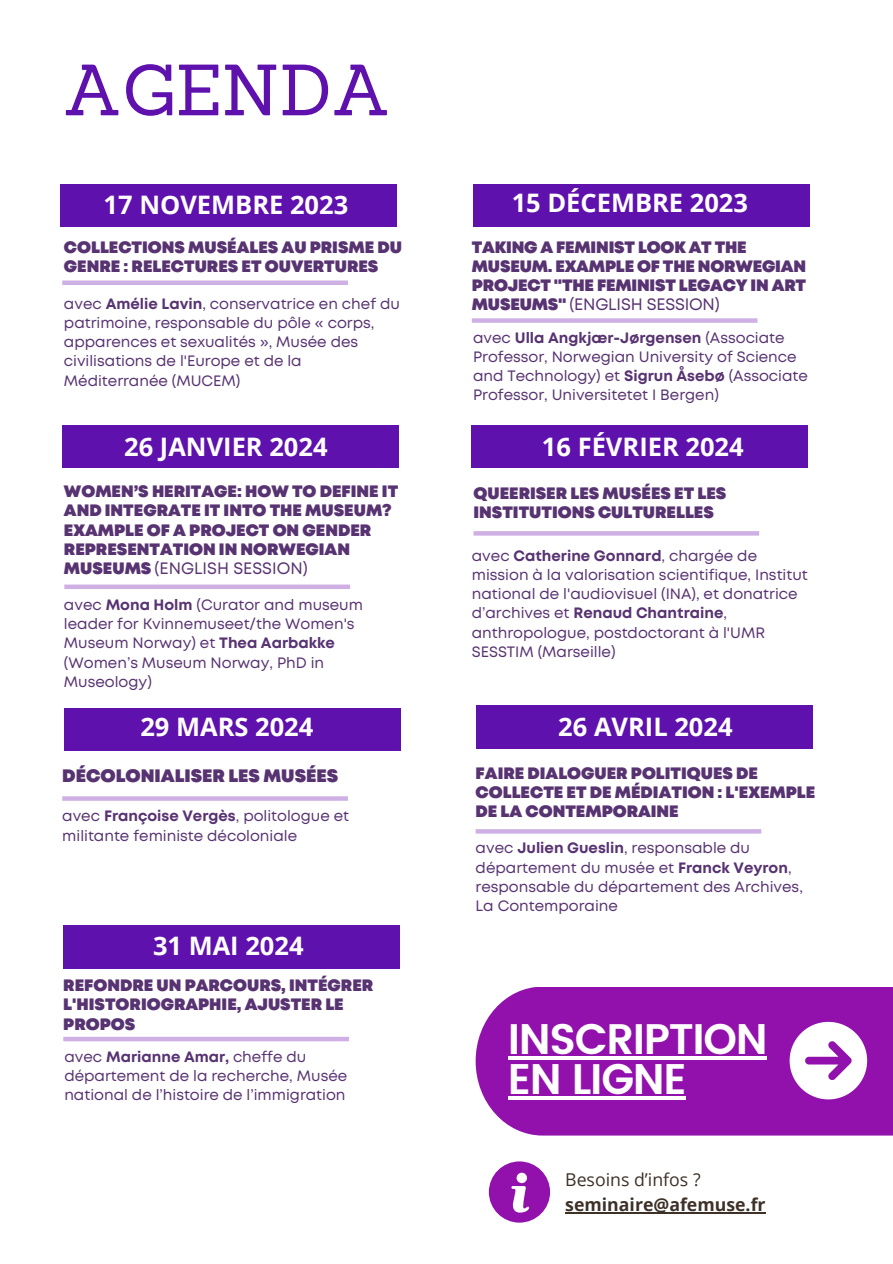
<style>
.page{position:relative;width:893px;height:1264px;background:#fff}
.page>*{position:absolute;margin:0;border:0;box-sizing:border-box;transform-origin:0 0}
.t1{font:70.5px "Sanchez";color:#5f11ad}
.t2{font:600 42.75px "Poppins";letter-spacing:-.03em;color:#fff}
.t3{font:700 25.5px "Open Sans";color:#fff}
.t4{font:900 18px "Mont";color:#583372}
.t5{font:700 17.7px "Open Sans";color:#3d3128}
.t6{font:17.7px "Open Sans";color:#3d3128}
.t7{font:900 16.5px/19px "Mont";color:#583372}
.t8{font:15px/19px "Mont";color:#583372}
.s1{font-weight:700}
.s2{font-weight:400}
</style>
<div class="page">
<div style="left:61px;top:184px;width:336px;height:43px;background:#5f11ad"></div>
<div style="left:62px;top:280px;width:286px;height:5px;background:#cfb0e4"></div>
<div style="left:64px;top:707px;width:336px;height:43px;background:#5f11ad"></div>
<svg style="left:62px;top:796px;width:286px;height:4px"></svg>
<div style="left:473px;top:184px;width:336px;height:43px;background:#5f11ad"></div>
<div style="left:472px;top:318px;width:285px;height:5px;background:#cfb0e4"></div>
<div style="left:476px;top:705px;width:336px;height:44px;background:#5f11ad"></div>
<hr style="left:475px;top:829px;width:286px;height:4px;background:#cfb0e4">
<div style="left:63px;top:925px;width:336px;height:44px;background:#5f11ad"></div>
<div style="left:63px;top:1036px;width:286px;height:5px;background:#cfb0e4"></div>
<div style="left:62px;top:425px;width:336px;height:43px;background:#5f11ad"></div>
<div style="left:64px;top:584px;width:286px;height:5px;background:#cfb0e4"></div>
<div style="left:472px;top:425px;width:336px;height:43px;background:#5f11ad"></div>
<hr style="left:473px;top:531px;width:286px;height:4px;background:#cfb0e4">
<div style="left:475px;top:987px;width:417px;height:148px;background:#9211ad"></div>
<svg style="left:789px;top:1021px;width:78px;height:78px"></svg>
<hr style="left:508px;top:1056px;width:258px;height:3px;background:#fff">
<hr style="left:508px;top:1096px;width:177px;height:4px;background:#fff">
<svg style="left:489px;top:1161px;width:60px;height:61px"></svg>
<hr style="left:565px;top:1212px;width:200px;height:1px;background:#3d3128">
<p class="t1" style="left:63px;top:44px;width:329px">AGENDA</p>
<p class="t3" style="left:104px;top:186px;width:246px">17 NOVEMBRE 2023</p>
<p class="t7" style="left:64px;top:239px;width:339px">COLLECTIONS MUSÉALES AU PRISME DU<br>GENRE : RELECTURES ET OUVERTURES</p>
<p class="t8" style="left:64px;top:295px;width:337px">avec <span class="s1">Amélie Lavin</span>, conservatrice en chef du patrimoine, responsable du pôle « corps, apparences et sexualités », Musée des civilisations de l'Europe et de la Méditerranée (MUCEM)</p>
<p class="t3" style="left:124px;top:428px;width:205px">26 JANVIER 2024</p>
<p class="t7" style="left:64px;top:483px;width:336px">WOMEN’S HERITAGE: HOW TO DEFINE IT<br>AND INTEGRATE IT INTO THE MUSEUM?<br>EXAMPLE OF A PROJECT ON GENDER<br>REPRESENTATION IN NORWEGIAN<br>MUSEUMS <span class="s2">(ENGLISH SESSION)</span></p>
<p class="t8" style="left:64px;top:596px;width:300px">avec <span class="s1">Mona Holm</span> (Curator and museum leader for Kvinnemuseet/the Women's<br>Museum Norway) et <span class="s1">Thea Aarbakke </span>(Women’s Museum Norway, PhD in<br>Museology)</p>
<p class="t3" style="left:140px;top:709px;width:174px">29 MARS 2024</p>
<p class="t4" style="left:62px;top:768px;width:277px">DÉCOLONIALISER LES MUSÉES</p>
<p class="t8" style="left:62px;top:807px;width:288px">avec <span class="s1">Françoise Vergès</span>, politologue et militante feministe décoloniale</p>
<p class="t3" style="left:153px;top:927px;width:152px">31 MAI 2024</p>
<p class="t7" style="left:63px;top:977px;width:311px">REFONDRE UN PARCOURS, INTÉGRER<br>L'HISTORIOGRAPHIE, AJUSTER LE<br>PROPOS</p>
<p class="t8" style="left:64px;top:1048px;width:284px">avec <span class="s1">Marianne Amar,</span> cheffe du département de la recherche, Musée national de l’histoire de l’immigration</p>
<p class="t3" style="left:511px;top:185px;width:238px">15 DÉCEMBRE 2023</p>
<p class="t7" style="left:472px;top:239px;width:336px">TAKING A FEMINIST LOOK AT THE<br>MUSEUM. EXAMPLE OF THE NORWEGIAN<br>PROJECT "THE FEMINIST LEGACY IN ART<br>MUSEUMS" <span class="s2">(ENGLISH SESSION)</span></p>
<p class="t8" style="left:473px;top:329px;width:336px">avec <span class="s1">Ulla Angkjær-Jørgensen</span> (Associate Professor, Norwegian University of Science and Technology) et <span class="s1">Sigrun Åsebø</span> (Associate Professor, Universitetet I Bergen)</p>
<p class="t3" style="left:542px;top:428px;width:203px">16 FÉVRIER 2024</p>
<p class="t7" style="left:473px;top:484px;width:254px">QUEERISER LES MUSÉES ET LES<br>INSTITUTIONS CULTURELLES</p>
<p class="t8" style="left:472px;top:547px;width:337px">avec <span class="s1">Catherine Gonnard</span>, chargée de mission à la valorisation scientifique, Institut national de l'audiovisuel (INA), et donatrice d’archives et <span class="s1">Renaud Chantraine</span>, anthropologue, postdoctorant à l'UMR SESSTIM (Marseille)</p>
<p class="t3" style="left:558px;top:708px;width:176px">26 AVRIL 2024</p>
<p class="t7" style="left:475px;top:765px;width:341px">FAIRE DIALOGUER POLITIQUES DE<br>COLLECTE ET DE MÉDIATION : L'EXEMPLE<br>DE LA CONTEMPORAINE</p>
<p class="t8" style="left:475px;top:839px;width:329px">avec <span class="s1">Julien Gueslin</span>, responsable du département du musée et <span class="s1">Franck Veyron</span>, responsable du département des Archives, La Contemporaine</p>
<p class="t2" style="left:508px;top:1014px;width:261px">INSCRIPTION</p>
<p class="t2" style="left:508px;top:1054px;width:181px">EN LIGNE</p>
<p class="t6" style="left:565px;top:1167px;width:137px">Besoins d’infos ?</p>
<p class="t5" style="left:565px;top:1192px;width:202px">seminaire@afemuse.fr</p>
</div>
